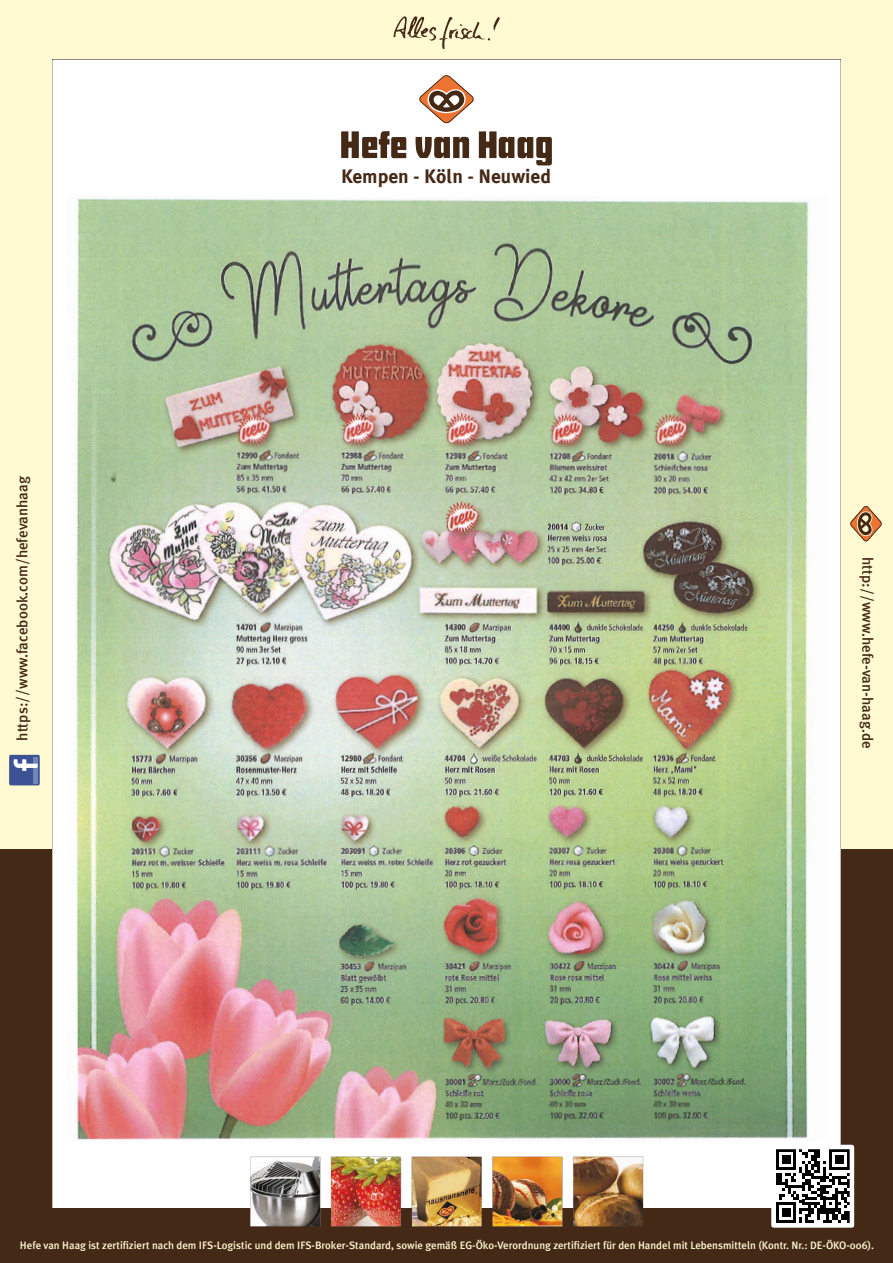
<style>
.page{position:relative;width:893px;height:1263px;background:#fff}
.page>*{position:absolute;margin:0;border:0;box-sizing:border-box;transform-origin:0 0}
.t1{font:19.5px "Meta Plus Bold Roman Bold 2";color:#452917}
.t2{font:500 15px "Meta Plus";color:#452917}
.t3{font:500 10.8px "Meta Plus";color:#fffad2}
</style>
<div class="page">
<svg style="left:341px;top:131px;width:65px;height:27px"></svg>
<svg style="left:415px;top:136px;width:54px;height:23px"></svg>
<svg style="left:479px;top:131px;width:73px;height:35px"></svg>
<svg style="left:419px;top:75px;width:55px;height:48px"></svg>
<div style="left:0;top:0;width:893px;height:59px;background:#fffad2"></div>
<div style="left:0;top:0;width:51px;height:849px;background:#fffad2"></div>
<div style="left:841px;top:0;width:52px;height:849px;background:#fffad2"></div>
<div style="left:0;top:849px;width:51px;height:414px;background:#452917"></div>
<div style="left:841px;top:849px;width:52px;height:414px;background:#452917"></div>
<div style="left:0;top:1209px;width:893px;height:54px;background:#452917"></div>
<svg style="left:776px;top:1150px;width:73px;height:73px"></svg>
<div style="left:771px;top:1145px;width:83px;height:83px;border:4px solid #fff"></div>
<svg style="left:394px;top:16px;width:106px;height:33px"></svg>
<img style="left:243px;top:1156px;width:407px;height:71px">
<div style="left:9px;top:755px;width:31px;height:30px;background:#3d5294;border-radius:2px"></div>
<div style="left:33px;top:757px;width:5px;height:26px;background:#7286b6"></div>
<svg style="left:14px;top:759px;width:24px;height:12px"></svg>
<svg style="left:850px;top:506px;width:31px;height:35px"></svg>
<img style="left:75px;top:197px;width:734px;height:943px">
<h2 class="t2" style="left:14px;top:741px;width:266px;rotate:-90deg">https://www.facebook.com/hefevanhaag</h2>
<h1 class="t1" style="left:341px;top:165px;width:212px">Kempen - Köln - Neuwied</h1>
<h2 class="t2" style="left:876px;top:557px;width:193px;rotate:90deg">http://www.hefe-van-haag.de</h2>
<p class="t3" style="left:20px;top:1239px;width:856px">Hefe van Haag ist zertifiziert nach dem IFS-Logistic und dem IFS-Broker-Standard, sowie gemäß EG-Öko-Verordnung zertifiziert für den Handel mit Lebensmitteln (Kontr. Nr.: DE-ÖKO-006).</p>
</div>
